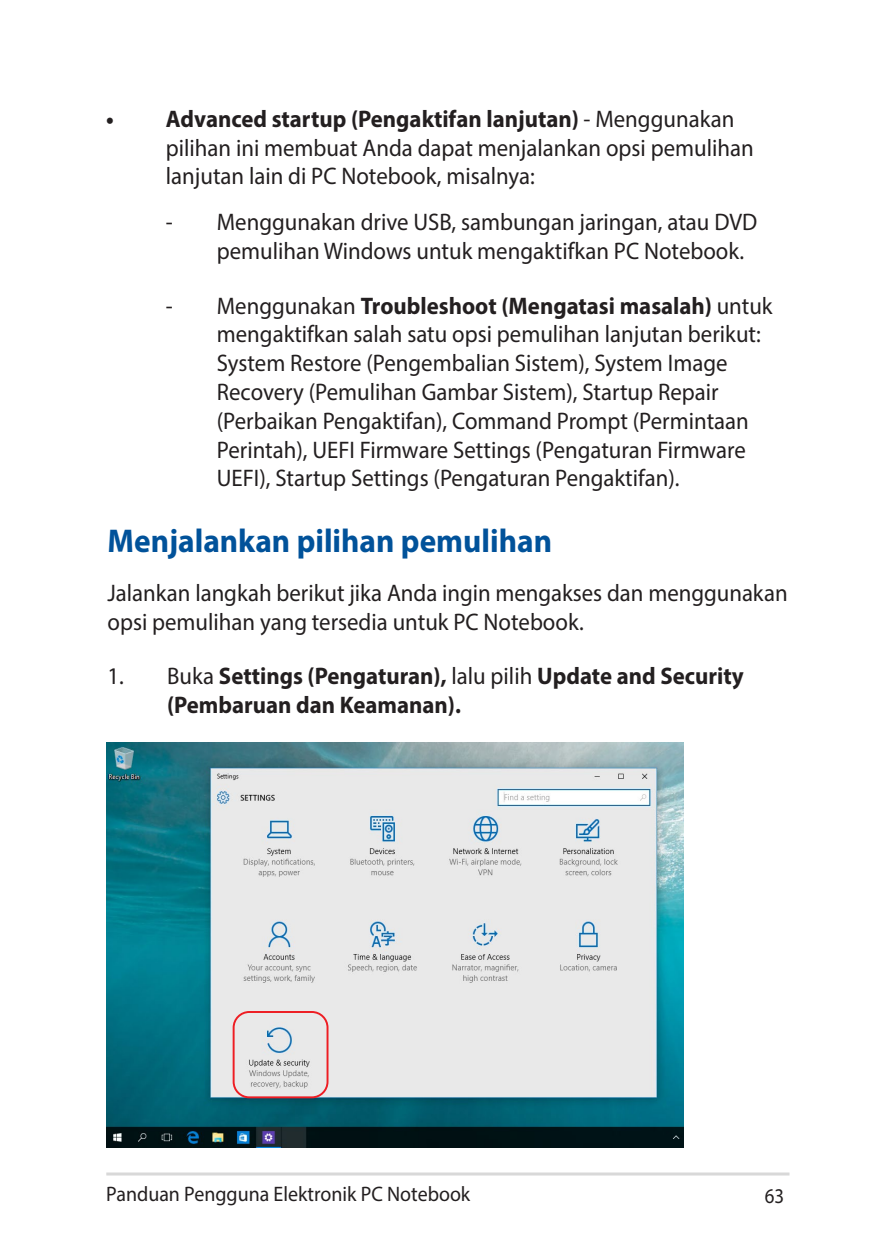
<style>
.page{position:relative;width:893px;height:1259px;background:#fff}
.page>*{position:absolute;margin:0;border:0;box-sizing:border-box;transform-origin:0 0}
.t1{font:700 33px "Myriad Pro";color:#01529a;scale:.95 1}
.t2{font:24px/28.8px "Myriad Pro";color:#231f20;scale:.95 1}
.t3{font:700 24px/28.8px "Myriad Pro";color:#231f20;scale:.95 1}
.t4{font:21px "Myriad Pro";color:#231f20;scale:.95 1}
.t5{font:21px "Myriad Pro";color:#231f20;scale:.9 1}
.s1{font-weight:700}
.s2{font-weight:400}
</style>
<div class="page">
<hr style="left:106px;top:1172px;width:683px;height:3px;background:#d8d8d8">
<img style="left:106px;top:742px;width:578px;height:405px">
<div style="left:233px;top:1011px;width:95px;height:87px;border:2px solid #ee1d23;border-radius:16px"></div>
<p class="t2" style="left:166px;top:104px;width:620px;text-indent:-60px"><span class="s1">• Advanced startup (Pengaktifan lanjutan)</span> - Menggunakan pilihan ini membuat Anda dapat menjalankan opsi pemulihan lanjutan lain di PC Notebook, misalnya:</p>
<p class="t2" style="left:217px;top:207px;width:570px;text-indent:-51px">- Menggunakan drive USB, sambungan jaringan, atau DVD pemulihan Windows untuk mengaktifkan PC Notebook.</p>
<p class="t2" style="left:217px;top:291px;width:587px;text-indent:-51px">- Menggunakan <span class="s1">Troubleshoot (Mengatasi masalah)</span> untuk mengaktifkan salah satu opsi pemulihan lanjutan berikut:<br>System Restore (Pengembalian Sistem), System Image Recovery (Pemulihan Gambar Sistem), Startup Repair (Perbaikan Pengaktifan), Command Prompt (Permintaan Perintah), UEFI Firmware Settings (Pengaturan Firmware UEFI), Startup Settings (Pengaturan Pengaktifan).</p>
<h1 class="t1" style="left:108px;top:519px;width:469px">Menjalankan pilihan pemulihan</h1>
<p class="t2" style="left:108px;top:578px;width:717px">Jalankan langkah berikut jika Anda ingin mengakses dan menggunakan opsi pemulihan yang tersedia untuk PC Notebook.</p>
<p class="t3" style="left:167px;top:660px;width:608px;text-indent:-60px"><span class="s2">1. Buka</span> Settings (Pengaturan), <span class="s2">lalu pilih</span> Update and Security (Pembaruan dan Keamanan).</p>
<p class="t4" style="left:106px;top:1180px;width:385px">Panduan Pengguna Elektronik PC Notebook</p>
<p class="t5" style="left:765px;top:1182px;width:23px">63</p>
</div>
